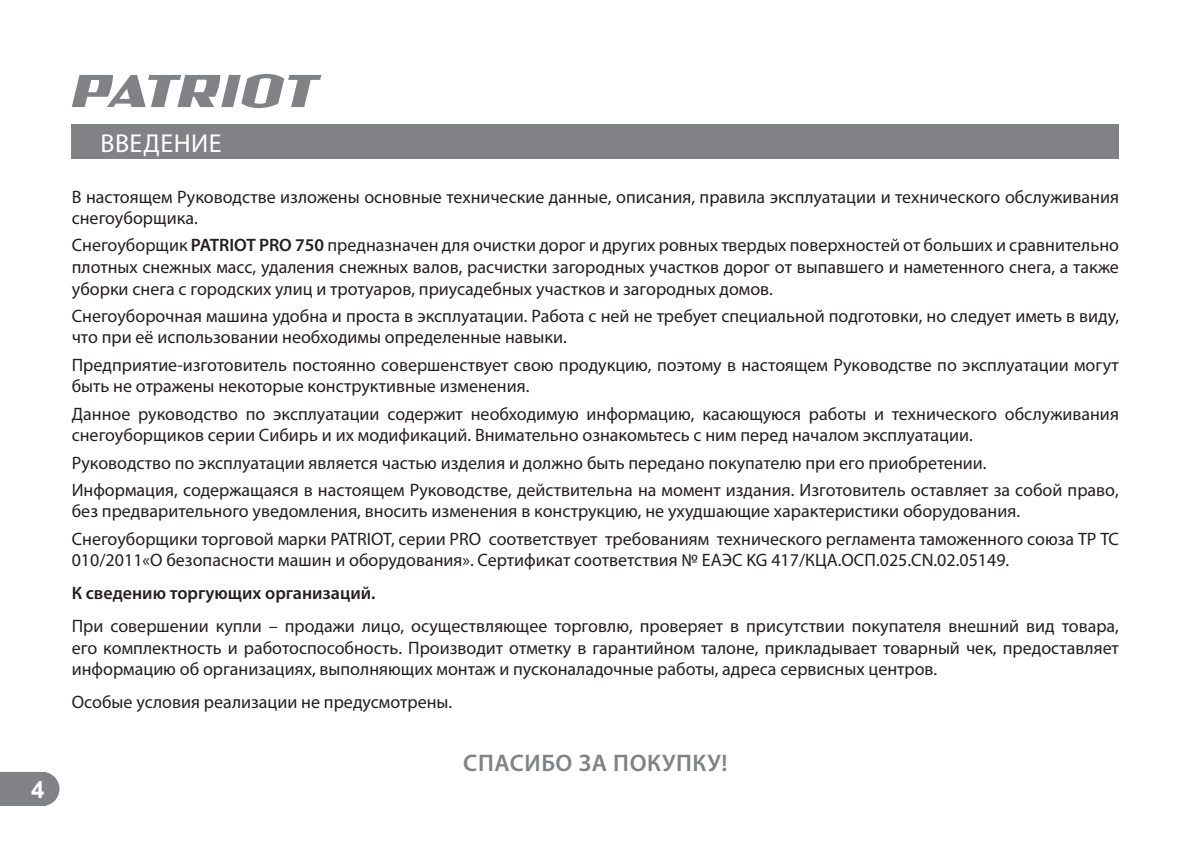
<style>
.page{position:relative;width:1191px;height:843px;background:#fff}
.page>*{position:absolute;margin:0;border:0;box-sizing:border-box;transform-origin:0 0}
.t1{font:26px "Myriad Pro";letter-spacing:.02em;color:#fff}
.t2{font:600 24px "Myriad Pro";letter-spacing:.025em;color:#808285}
.t3{font:700 24px "Arial";color:#fff}
.t4{font:18px/21.6px "Myriad Pro";color:#231f20}
.t5{font:600 18px "Myriad Pro";color:#231f20}
.s1{font-weight:600}
</style>
<div class="page">
<div style="left:0;top:772px;width:59px;height:34px;background:#808285"></div>
<svg style="left:72px;top:74px;width:249px;height:34px"></svg>
<div style="left:72px;top:125px;width:1046px;height:34px;background:#808285"></div>
<h2 class="t3" style="left:31px;top:772px;width:15px">4</h2>
<h1 class="t1" style="left:100px;top:127px;width:123px">ВВЕДЕНИЕ</h1>
<p class="t4" style="left:72px;top:185px;width:1048px">В настоящем Руководстве изложены основные технические данные, описания, правила эксплуатации и технического обслуживания снегоуборщика.</p>
<p class="t4" style="left:72px;top:234px;width:1048px;text-align:justify">Снегоуборщик <span class="s1">PATRIOT PRO 750</span> предназначен для очистки дорог и других ровных твердых поверхностей от больших и сравнительно плотных снежных масс, удаления снежных валов, расчистки загородных участков дорог от выпавшего и наметенного снега, а также уборки снега с городских улиц и тротуаров, приусадебных участков и загородных домов.</p>
<p class="t4" style="left:72px;top:305px;width:1048px">Снегоуборочная машина удобна и проста в эксплуатации. Работа с ней не требует специальной подготовки, но следует иметь в виду, что при её использовании необходимы определенные навыки.</p>
<p class="t4" style="left:72px;top:354px;width:1048px">Предприятие-изготовитель постоянно совершенствует свою продукцию, поэтому в настоящем Руководстве по эксплуатации могут быть не отражены некоторые конструктивные изменения.</p>
<p class="t4" style="left:72px;top:402px;width:1048px">Данное руководство по эксплуатации содержит необходимую информацию, касающуюся работы и технического обслуживания снегоуборщиков серии Сибирь и их модификаций. Внимательно ознакомьтесь с ним перед началом эксплуатации.</p>
<p class="t4" style="left:72px;top:449px;width:1048px;line-height:27.2px">Руководство по эксплуатации является частью изделия и должно быть передано покупателю при его приобретении.<br>Информация, содержащаяся в настоящем Руководстве, действительна на момент издания. Изготовитель оставляет за собой право,</p>
<p class="t4" style="left:72px;top:497px;width:1048px;line-height:27.2px">без предварительного уведомления, вносить изменения в конструкцию, не ухудшающие характеристики оборудования.<br>Снегоуборщики торговой марки PATRIOT, серии PRO соответствует требованиям технического регламента таможенного союза ТР ТС</p>
<p class="t4" style="left:72px;top:549px;width:939px">010/2011«О безопасности машин и оборудования». Сертификат соответствия № ЕАЭС KG 417/КЦА.ОСП.025.CN.02.05149.</p>
<p class="t5" style="left:72px;top:582px;width:305px">К сведению торгующих организаций.</p>
<p class="t4" style="left:72px;top:615px;width:1048px;text-align:justify">При совершении купли – продажи лицо, осуществляющее торговлю, проверяет в присутствии покупателя внешний вид товара, его комплектность и работоспособность. Производит отметку в гарантийном талоне, прикладывает товарный чек, предоставляет информацию об организациях, выполняющих монтаж и пусконаладочные работы, адреса сервисных центров.</p>
<p class="t4" style="left:72px;top:691px;width:382px">Особые условия реализации не предусмотрены.</p>
<h2 class="t2" style="left:463px;top:748px;width:265px">СПАСИБО ЗА ПОКУПКУ!</h2>
</div>
